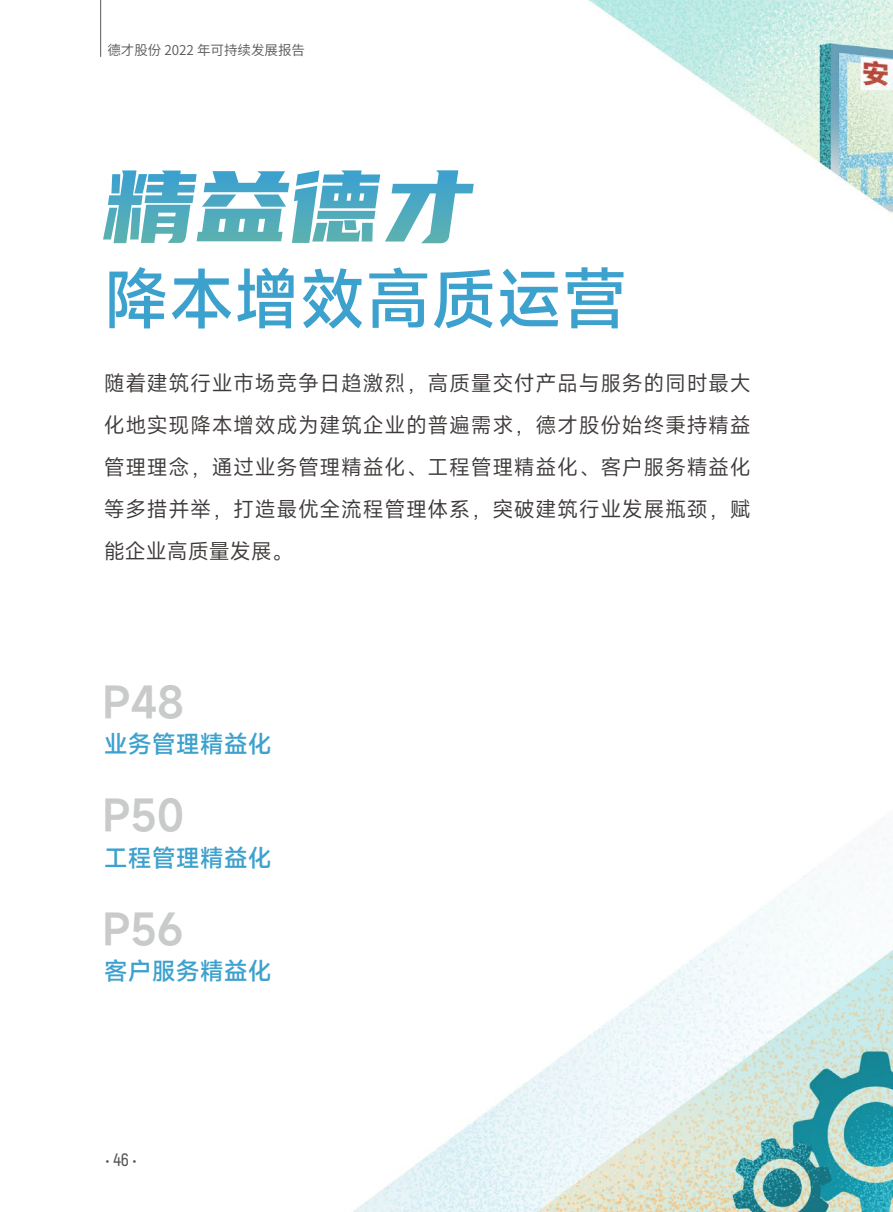
<style>
.page{position:relative;width:893px;height:1212px;background:#fff}
.page>*{position:absolute;margin:0;border:0;box-sizing:border-box;transform-origin:0 0}
.t1{font:500 65.55px "Mi Sans";color:#3da1ce}
.t2{font:600 42px "Mi Sans";color:#c9caca}
.t3{font:500 24px "Mi Sans";color:#3da1ce}
.t4{font:21px/42px "Mi Sans";letter-spacing:.03em;color:#3e3a39;text-align:justify}
.t5{font:600 18px "Akrobat";color:#595757}
.t6{font:13.5px "Source Han Sans CN";color:#595757}
</style>
<div class="page">
<img style="left:101px;top:0;width:792px;height:1212px">
<svg style="left:103px;top:170px;width:371px;height:73px"></svg>
<hr style="left:100px;top:0;width:1px;height:57px;background:#595757">
<p class="t6" style="left:107px;top:43px;width:199px">德才股份 2022 年可持续发展报告</p>
<h1 class="t1" style="left:103px;top:255px;width:526px">降本增效高质运营</h1>
<p class="t4" style="left:104px;top:362px;width:649px">随着建筑行业市场竞争日趋激烈，高质量交付产品与服务的同时最大化地实现降本增效成为建筑企业的普遍需求，德才股份始终秉持精益管理理念，通过业务管理精益化、工程管理精益化、客户服务精益化等多措并举，打造最优全流程管理体系，突破建筑行业发展瓶颈，赋能企业高质量发展。</p>
<h2 class="t2" style="left:103px;top:674px;width:83px">P48</h2>
<p class="t3" style="left:104px;top:728px;width:169px">业务管理精益化</p>
<h2 class="t2" style="left:103px;top:787px;width:83px">P50</h2>
<p class="t3" style="left:104px;top:841px;width:169px">工程管理精益化</p>
<h2 class="t2" style="left:103px;top:901px;width:83px">P56</h2>
<p class="t3" style="left:104px;top:955px;width:169px">客户服务精益化</p>
<p class="t5" style="left:106px;top:1149px;width:32px">• 46 •</p>
</div>
